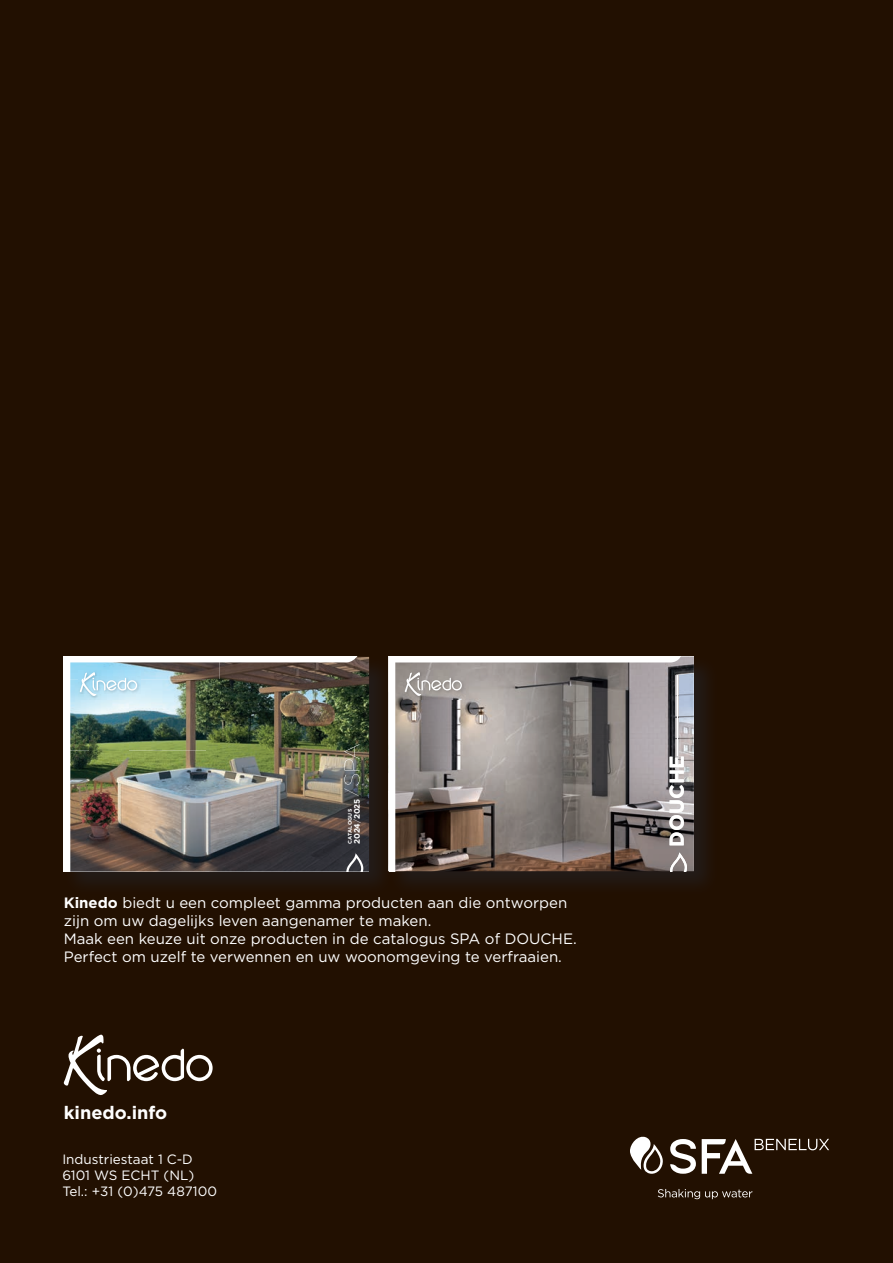
<style>
.page{position:relative;width:893px;height:1263px;background:#221001}
.page>*{position:absolute;margin:0;border:0;box-sizing:border-box;transform-origin:0 0}
.t1{font:700 19.95px "Gotham";color:#fff}
.t2{font:700 18px "Gotham";color:#fff}
.t3{font:100 16.05px "Gotham";color:#fff}
.t4{font:15px/18px "Gotham";color:#fff}
.t5{font:13.5px/16.2px "Gotham";color:#fff}
.t6{font:700 7.95px "Gotham";letter-spacing:-.015em;color:#fff}
.t7{font:700 5.25px "Gotham";letter-spacing:.02em;color:#fff}
.s1{font-weight:300}
.s2{font-weight:700}
</style>
<div class="page">
<svg style="left:63px;top:1034px;width:150px;height:61px"></svg>
<svg style="left:658px;top:1189px;width:94px;height:10px"></svg>
<svg style="left:702px;top:1139px;width:127px;height:35px"></svg>
<svg style="left:670px;top:1139px;width:26px;height:35px"></svg>
<svg style="left:630px;top:1136px;width:33px;height:38px"></svg>
<div style="left:62px;top:654px;width:333px;height:244px;background:#22150c"></div>
<img style="left:362px;top:657px;width:7px;height:215px">
<svg style="left:362px;top:853px;width:1px;height:19px"></svg>
<img style="left:64px;top:657px;width:298px;height:215px">
<div style="left:386px;top:654px;width:334px;height:243px;background:#231f20;opacity:.75"></div>
<svg style="left:389px;top:656px;width:293px;height:215px"></svg>
<img style="left:403px;top:671px;width:62px;height:28px">
<svg style="left:404px;top:672px;width:58px;height:24px"></svg>
<img style="left:678px;top:673px;width:16px;height:109px">
<img style="left:676px;top:756px;width:8px;height:26px">
<img style="left:676px;top:675px;width:2px;height:106px">
<svg style="left:670px;top:852px;width:17px;height:19px"></svg>
<svg style="left:693px;top:871px;width:6px;height:6px"></svg>
<p class="t3" style="left:344px;top:796px;width:9px;rotate:-90deg">/</p>
<p class="t7" style="left:348px;top:844px;width:36px;rotate:-90deg">CATALOGUS</p>
<p class="t6" style="left:353px;top:844px;width:47px;rotate:-90deg">2024<span class="s1">/</span>2025</p>
<p class="t4" style="left:64px;top:894px;width:514px"><span class="s2">Kinedo</span> biedt u een compleet gamma producten aan die ontworpen zijn om uw dagelijks leven aangenamer te maken.<br>Maak een keuze uit onze producten in de catalogus SPA of DOUCHE.<br>Perfect om uzelf te verwennen en uw woonomgeving te verfraaien.</p>
<p class="t2" style="left:64px;top:1105px;width:105px">kinedo.info</p>
<p class="t5" style="left:62px;top:1151px;width:156px">Industriestaat 1 C-D<br>6101 WS ECHT (NL)<br>Tel.: +31 (0)475 487100</p>
<h1 class="t1" style="left:668px;top:846px;width:93px;rotate:-90deg">DOUCHE</h1>
</div>
